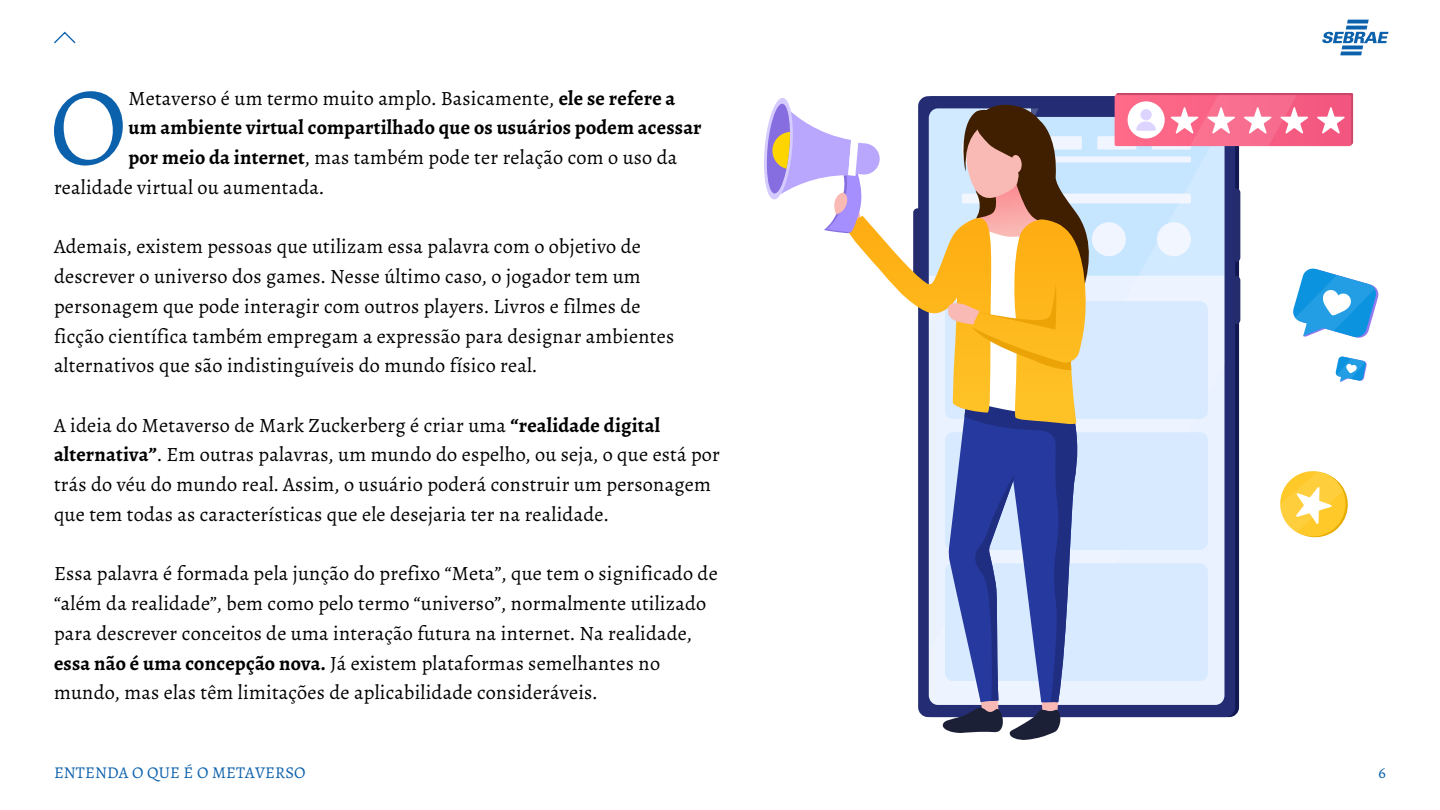
<style>
.page{position:relative;width:1440px;height:810px;background:#fff}
.page>*{position:absolute;margin:0;border:0;box-sizing:border-box;transform-origin:0 0}
.t1{font:112.43px "Alegreya";color:#0c61ac}
.t2{font:20.25px/29.7px "Alegreya";letter-spacing:.01em;color:#000}
.t3{font:700 20.25px "Alegreya";letter-spacing:.01em;color:#000}
.t4{font:16.5px "Alegreya";letter-spacing:.01em;color:#0c61ac}
.s1{font-weight:700}
</style>
<div class="page">
<svg style="left:54px;top:31px;width:22px;height:13px"></svg>
<svg style="left:764px;top:93px;width:615px;height:647px"></svg>
<svg style="left:1322px;top:20px;width:67px;height:35px"></svg>
<h1 class="t1" style="left:50px;top:58px;width:79px">O</h1>
<p class="t2" style="left:128px;top:83px;width:548px">Metaverso é um termo muito amplo. Basicamente, <span class="s1">ele se refere a</span></p>
<p class="t3" style="left:128px;top:115px;width:575px">um ambiente virtual compartilhado que os usuários podem acessar</p>
<p class="t2" style="left:128px;top:143px;width:550px"><span class="s1">por meio da internet</span>, mas também pode ter relação com o uso da</p>
<p class="t2" style="left:54px;top:172px;width:271px">realidade virtual ou aumentada.</p>
<p class="t2" style="left:54px;top:232px;width:622px">Ademais, existem pessoas que utilizam essa palavra com o objetivo de descrever o universo dos games. Nesse último caso, o jogador tem um personagem que pode interagir com outros players. Livros e filmes de ficção científica também empregam a expressão para designar ambientes alternativos que são indistinguíveis do mundo físico real.</p>
<p class="t2" style="left:54px;top:410px;width:668px">A ideia do Metaverso de Mark Zuckerberg é criar uma <span class="s1">“realidade digital alternativa”</span>. Em outras palavras, um mundo do espelho, ou seja, o que está por trás do véu do mundo real. Assim, o usuário poderá construir um personagem que tem todas as características que ele desejaria ter na realidade.</p>
<p class="t2" style="left:54px;top:559px;width:665px">Essa palavra é formada pela junção do prefixo “Meta”, que tem o significado de “além da realidade”, bem como pelo termo “universo”, normalmente utilizado para descrever conceitos de uma interação futura na internet. Na realidade, <span class="s1">essa não é uma concepção nova.</span> Já existem plataformas semelhantes no mundo, mas elas têm limitações de aplicabilidade consideráveis.</p>
<p class="t4" style="left:54px;top:762px;width:253px">ENTENDA O QUE É O METAVERSO</p>
<p class="t4" style="left:1378px;top:762px;width:9px">6</p>
</div>
